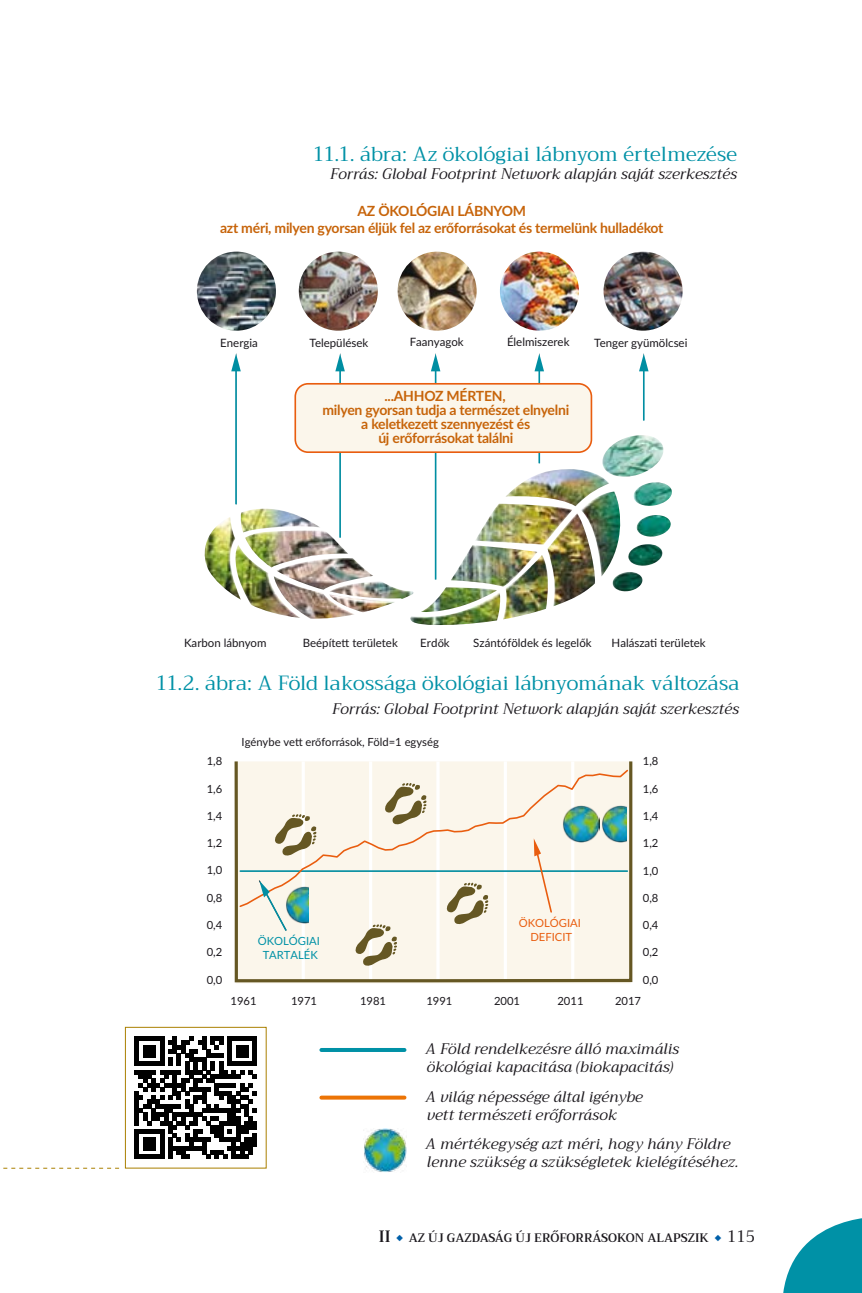
<style>
.page{position:relative;width:862px;height:1293px;background:#fff}
.page>*{position:absolute;margin:0;border:0;box-sizing:border-box;transform-origin:0 0}
.t1{font:20px "Trirong";letter-spacing:-.005em;color:#0091a6}
.t2{font:italic 15px/18px "Trirong";letter-spacing:.015em;color:#1a171c}
.t3{font:700 14px/16.8px "Lato";letter-spacing:-.015em;color:#c7640a}
.t4{font:600 12px "Trirong";color:#1a171c}
.t5{font:11.4px "Lato";color:#1a171c}
.t6{font:11.2px "Lato";color:#1a171c}
.t7{font:11.2px/13.4px "Lato";color:#0091a6;text-align:center}
.t8{font:11.2px/13.4px "Lato";color:#e95d0f;text-align:center}
.s1{font-family:"Myriad Pro"}
.s2{font-size:16px}
.s3{color:#0060a9}
.s4{font-weight:400;font-size:16px}
</style>
<div class="page">
<svg style="left:783px;top:1218px;width:79px;height:75px"></svg>
<svg style="left:234px;top:761px;width:399px;height:222px;background:#eee8da"></svg>
<svg style="left:238px;top:768px;width:391px;height:140px;background:#f7f2e7"></svg>
<svg style="left:259px;top:880px;width:29px;height:52px"></svg>
<svg style="left:534px;top:838px;width:19px;height:76px"></svg>
<svg style="left:273px;top:814px;width:44px;height:42px;background:#c5bea4"></svg>
<svg style="left:384px;top:783px;width:43px;height:42px;background:#c4bca2"></svg>
<svg style="left:445px;top:882px;width:43px;height:43px;background:#c5bda4"></svg>
<svg style="left:354px;top:924px;width:43px;height:42px;background:#c4bca3"></svg>
<img style="left:562px;top:805px;width:38px;height:38px">
<img style="left:286px;top:886px;width:22px;height:37px">
<img style="left:602px;top:805px;width:24px;height:37px">
<svg style="left:135px;top:1036px;width:122px;height:123px"></svg>
<div style="left:125px;top:1027px;width:142px;height:141px;border:1px solid #aa8000"></div>
<hr style="left:235px;top:368px;width:2px;height:136px;background:#008ea2">
<svg style="left:231px;top:353px;width:10px;height:18px"></svg>
<hr style="left:339px;top:368px;width:2px;height:170px;background:#008ea2">
<svg style="left:335px;top:353px;width:10px;height:18px"></svg>
<hr style="left:435px;top:368px;width:1px;height:211px;background:#008ea2">
<svg style="left:431px;top:353px;width:9px;height:18px"></svg>
<hr style="left:538px;top:368px;width:2px;height:95px;background:#008ea2">
<svg style="left:534px;top:353px;width:10px;height:18px"></svg>
<hr style="left:643px;top:368px;width:1px;height:52px;background:#008ea2">
<svg style="left:639px;top:353px;width:9px;height:18px"></svg>
<div style="left:295px;top:384px;width:296px;height:68px;background:#fbf6eb;border-radius:13px"></div>
<div style="left:294px;top:383px;width:298px;height:70px;border:2px solid #e95d0f;border-radius:13px"></div>
<img style="left:197px;top:252px;width:79px;height:79px;border-radius:40px">
<img style="left:299px;top:252px;width:79px;height:79px;border-radius:40px">
<img style="left:397px;top:252px;width:80px;height:79px;border-radius:40px">
<img style="left:500px;top:252px;width:79px;height:79px;border-radius:40px">
<img style="left:603px;top:252px;width:79px;height:79px;border-radius:40px">
<img style="left:204px;top:508px;width:206px;height:111px">
<img style="left:410px;top:435px;width:262px;height:190px">
<svg style="left:321px;top:1095px;width:83px;height:4px"></svg>
<hr style="left:321px;top:1048px;width:83px;height:4px;background:#0091a6">
<img style="left:364px;top:1128px;width:43px;height:44px">
<h1 class="t1" style="left:313px;top:139px;width:426px">11.1. ábra: Az ökológiai lábnyom értelmezése</h1>
<p class="t2" style="left:330px;top:166px;width:408px">Forrás: Global Footprint Network alapján saját szerkesztés</p>
<p class="t3" style="left:220px;top:202px;width:445px;text-indent:237px">LÁBNYOM<br>azt méri, milyen gyorsan éljük fel az erőforrásokat és termelünk hulladékot</p>
<p class="t3" style="left:357px;top:202px;width:32px">AZ ÖKOL</p>
<p class="t3" style="left:416px;top:202px;width:19px">ÓGIAI</p>
<p class="t5" style="left:220px;top:334px;width:39px">Energia</p>
<p class="t5" style="left:309px;top:334px;width:60px">Települések</p>
<p class="t5" style="left:410px;top:334px;width:55px">Faanyagok</p>
<p class="t5" style="left:507px;top:334px;width:64px">Élelmiszerek</p>
<p class="t5" style="left:594px;top:334px;width:95px">Tenger gyümölcsei</p>
<p class="t3" style="left:384px;top:387px;width:21px">...AHHOZ</p>
<p class="t3" style="left:446px;top:387px;width:11px">MÉRT</p>
<p class="t3" style="left:484px;top:387px;width:23px">EN,</p>
<p class="t3" style="left:322px;top:401px;width:248px">milyen gyorsan tudja a természet elnyelni</p>
<p class="t3" style="left:361px;top:415px;width:170px">a keletkezett szennyezést és</p>
<p class="t3" style="left:378px;top:429px;width:137px">új erőforrásokat találni</p>
<p class="t5" style="left:184px;top:634px;width:84px">Karbon lábnyom</p>
<p class="t5" style="left:303px;top:634px;width:97px">Beépített területek</p>
<p class="t5" style="left:420px;top:634px;width:31px">Erd<span class="s1">ő</span>k</p>
<p class="t5" style="left:473px;top:634px;width:120px">Szántóföldek és legelők</p>
<p class="t5" style="left:611px;top:634px;width:96px">Halászati területek</p>
<h1 class="t1" style="left:156px;top:667px;width:585px">11.2. ábra: A Föld lakossága ökológiai lábnyomának változása</h1>
<p class="t2" style="left:332px;top:700px;width:408px">Forrás: Global Footprint Network alapján saját szerkesztés</p>
<p class="t6" style="left:207px;top:753px;width:17px">1,8</p>
<p class="t6" style="left:207px;top:780px;width:17px">1,6</p>
<p class="t6" style="left:207px;top:808px;width:17px">1,4</p>
<p class="t6" style="left:207px;top:835px;width:17px">1,2</p>
<p class="t6" style="left:207px;top:862px;width:17px">1,0</p>
<p class="t6" style="left:207px;top:889px;width:17px">0,8</p>
<p class="t6" style="left:207px;top:917px;width:17px">0,4</p>
<p class="t6" style="left:207px;top:944px;width:17px">0,2</p>
<p class="t6" style="left:207px;top:971px;width:17px">0,0</p>
<p class="t6" style="left:242px;top:733px;width:199px">Igénybe vett er<span class="s1">ő</span>források, Föld=1 egység</p>
<p class="t7" style="left:258px;top:934px;width:64px">ÖKOLÓGIAI<br>TARTALÉK</p>
<p class="t8" style="left:519px;top:916px;width:64px">ÖKOLÓGIAI<br>DEFICIT</p>
<p class="t6" style="left:643px;top:753px;width:17px">1,8</p>
<p class="t6" style="left:643px;top:780px;width:17px">1,6</p>
<p class="t6" style="left:643px;top:808px;width:17px">1,4</p>
<p class="t6" style="left:643px;top:835px;width:17px">1,2</p>
<p class="t6" style="left:643px;top:862px;width:17px">1,0</p>
<p class="t6" style="left:643px;top:889px;width:17px">0,8</p>
<p class="t6" style="left:643px;top:917px;width:17px">0,4</p>
<p class="t6" style="left:643px;top:944px;width:17px">0,2</p>
<p class="t6" style="left:643px;top:971px;width:17px">0,0</p>
<p class="t6" style="left:230px;top:993px;width:28px">1961</p>
<p class="t6" style="left:291px;top:993px;width:28px">1971</p>
<p class="t6" style="left:360px;top:993px;width:28px">1981</p>
<p class="t6" style="left:426px;top:993px;width:28px">1991</p>
<p class="t6" style="left:494px;top:993px;width:28px">2001</p>
<p class="t6" style="left:557px;top:993px;width:28px">2011</p>
<p class="t6" style="left:615px;top:993px;width:28px">2017</p>
<p class="t2" style="left:425px;top:1040px;width:255px">A Föld rendelkezésre álló maximális ökológiai kapacitása (biokapacitás)</p>
<p class="t2" style="left:425px;top:1088px;width:219px">A világ népessége által igénybe vett természeti erőforrások</p>
<p class="t2" style="left:425px;top:1135px;width:314px">A mértékegység azt méri, hogy hány Földre lenne szükség a szükségletek kielégítéséhez.</p>
<p class="t4" style="left:379px;top:1228px;width:378px"><span class="s2">II</span> <span class="s3">◆</span> AZ ÚJ GAZDASÁG ÚJ ERŐFORRÁSOKON ALAPSZIK <span class="s3">◆</span> <span class="s4">115</span></p>
</div>
